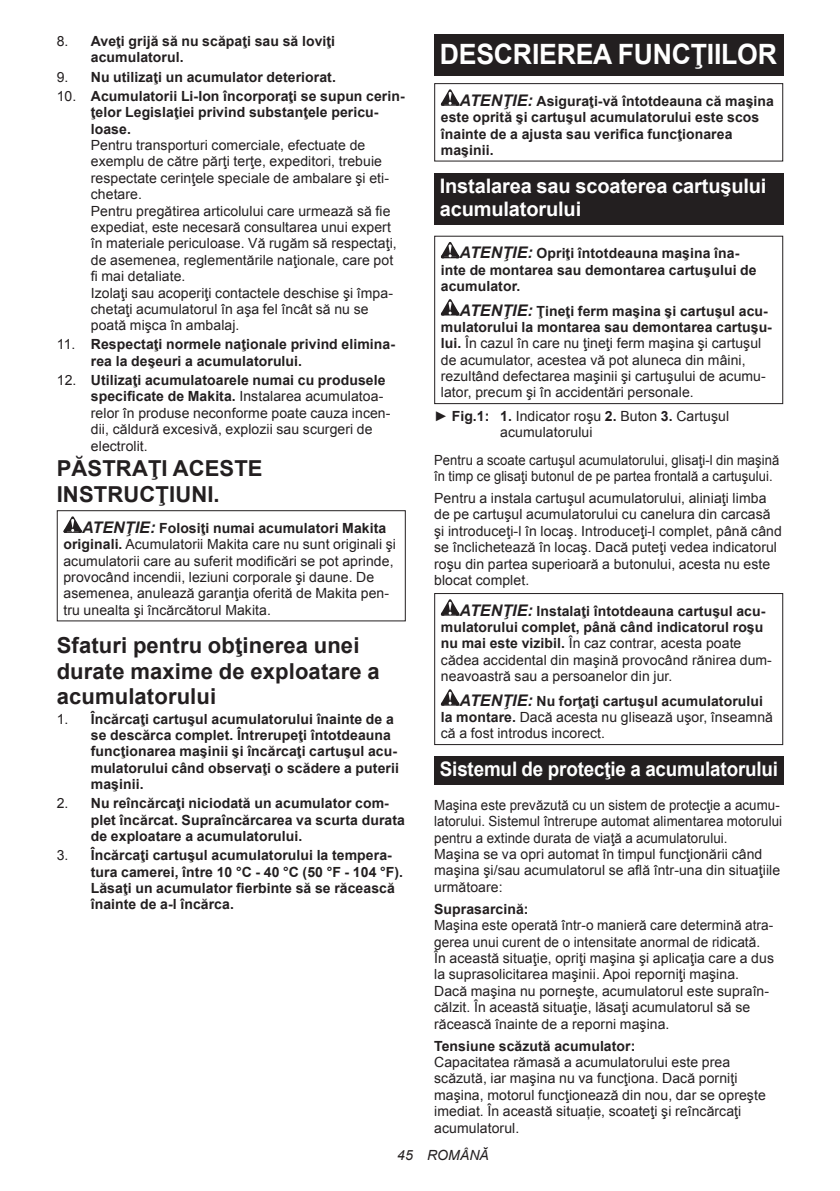
<style>
.page{position:relative;width:840px;height:1191px;background:#fff}
.page>*{position:absolute;margin:0;border:0;box-sizing:border-box;transform-origin:0 0}
.t1{font:700 28px "Arial";letter-spacing:-.01em;color:#fff;scale:.95 1}
.t2{font:700 22px/25.8px "Arial";letter-spacing:.005em;color:#231f20}
.t3{font:700 20px/23.4px "Arial";letter-spacing:-.01em;color:#fff}
.t4{font:700 20px "Arial";letter-spacing:-.01em;color:#fff;scale:.94 1}
.t5{font:14px/16.4px "Arial";letter-spacing:.005em;color:#231f20}
.t6{font:700 14px/16.4px "Arial";letter-spacing:.005em;color:#231f20}
.t7{font:14px/16.4px "Arial";letter-spacing:.005em;color:#231f20;scale:.95 1}
.t8{font:14px/16.4px "Arial";letter-spacing:.005em;color:#231f20;scale:.93 1}
.t9{font:italic 14px "Arial";letter-spacing:.005em;color:#231f20}
.s1{font-weight:400}
.s2{font-weight:700}
.s3{font-weight:700;font-style:italic;font-size:16px}
.s4{font-style:italic;font-size:16px}
</style>
<div class="page">
<svg style="left:63px;top:516px;width:19px;height:17px"></svg>
<div style="left:57px;top:510px;width:348px;height:111px;border:1px solid #231f20"></div>
<div style="left:434px;top:34px;width:348px;height:41px;background:#231f20"></div>
<svg style="left:440px;top:89px;width:19px;height:17px"></svg>
<div style="left:434px;top:83px;width:348px;height:79px;border:1px solid #231f20"></div>
<div style="left:434px;top:173px;width:348px;height:52px;background:#231f20"></div>
<svg style="left:440px;top:242px;width:19px;height:16px"></svg>
<svg style="left:440px;top:299px;width:19px;height:16px"></svg>
<div style="left:434px;top:236px;width:348px;height:168px;border:1px solid #231f20"></div>
<svg style="left:440px;top:599px;width:19px;height:16px"></svg>
<svg style="left:440px;top:689px;width:19px;height:16px"></svg>
<div style="left:434px;top:593px;width:348px;height:152px;border:1px solid #231f20"></div>
<div style="left:434px;top:756px;width:348px;height:29px;background:#231f20"></div>
<p class="t6" style="left:91px;top:33px;width:246px;text-indent:-34px"><span class="s1">8.</span> Aveţi grijă să nu scăpaţi sau să loviţi acumulatorul.</p>
<p class="t6" style="left:57px;top:69px;width:280px"><span class="s1">9.</span> Nu utilizaţi un acumulator deteriorat.</p>
<p class="t6" style="left:91px;top:88px;width:315px;text-indent:-34px"><span class="s1">10.</span> Acumulatorii Li-Ion încorporaţi se supun cerin&shy;ţelor Legislaţiei privind substanţele pericu&shy;loase.</p>
<p class="t5" style="left:91px;top:137px;width:307px">Pentru transporturi comerciale, efectuate de exemplu de către părţi terţe, expeditori, trebuie respectate cerinţele speciale de ambalare şi eti&shy;chetare.<br>Pentru pregătirea articolului care urmează să fie expediat, este necesară consultarea unui expert în materiale periculoase. Vă rugăm să respectaţi, de asemenea, reglementările naţionale, care pot fi mai detaliate.<br>Izolaţi sau acoperiţi contactele deschise şi împa&shy;chetaţi acumulatorul în aşa fel încât să nu se poată mişca în ambalaj.</p>
<p class="t6" style="left:91px;top:337px;width:305px;text-indent:-34px"><span class="s1">11.</span> Respectaţi normele naţionale privind elimina&shy;rea la deşeuri a acumulatorului.</p>
<p class="t5" style="left:91px;top:372px;width:301px;text-indent:-34px">12. <span class="s2">Utilizaţi acumulatoarele numai cu produsele specificate de Makita.</span> Instalarea acumulatoa&shy;relor în produse neconforme poate cauza incen&shy;dii, căldură excesivă, explozii sau scurgeri de electrolit.</p>
<h2 class="t2" style="left:57px;top:456px;width:207px">PĂSTRAŢI ACESTE<br>INSTRUCŢIUNI.</h2>
<p class="t5" style="left:63px;top:520px;width:334px;text-indent:19px"><span class="s3">ATENŢIE:</span> <span class="s2">Folosiţi numai acumulatori Makita originali.</span> Acumulatorii Makita care nu sunt originali şi acumulatorii care au suferit modificări se pot aprinde, provocând incendii, leziuni corporale şi daune. De asemenea, anulează garanţia oferită de Makita pen&shy;tru unealta şi încărcătorul Makita.</p>
<h2 class="t2" style="left:57px;top:633px;width:324px">Sfaturi pentru obţinerea unei durate maxime de exploatare a acumulatorului</h2>
<p class="t6" style="left:91px;top:711px;width:309px;text-indent:-34px"><span class="s1">1.</span> Încărcaţi cartuşul acumulatorului înainte de a se descărca complet. Întrerupeţi întotdeauna funcţionarea maşinii şi încărcaţi cartuşul acu&shy;mulatorului când observaţi o scădere a puterii maşinii.</p>
<p class="t6" style="left:91px;top:795px;width:315px;text-indent:-34px"><span class="s1">2.</span> Nu reîncărcaţi niciodată un acumulator com&shy;plet încărcat. Supraîncărcarea va scurta durata de exploatare a acumulatorului.</p>
<p class="t6" style="left:91px;top:847px;width:313px;text-indent:-34px"><span class="s1">3.</span> Încărcaţi cartuşul acumulatorului la tempera&shy;tura camerei, între 10 °C - 40 °C (50 °F - 104 °F).<br>Lăsaţi un acumulator fierbinte să se răcească înainte de a-l încărca.</p>
<h1 class="t1" style="left:439px;top:35px;width:356px">DESCRIEREA FUNCŢIILOR</h1>
<p class="t6" style="left:440px;top:93px;width:334px;text-indent:19px"><span class="s4">ATENŢIE:</span> Asiguraţi-vă întotdeauna că maşina este oprită şi cartuşul acumulatorului este scos înainte de a ajusta sau verifica funcţionarea maşinii.</p>
<h3 class="t3" style="left:439px;top:175px;width:328px">Instalarea sau scoaterea cartuşului acumulatorului</h3>
<p class="t6" style="left:440px;top:246px;width:317px;text-indent:19px"><span class="s4">ATENŢIE:</span> Opriţi întotdeauna maşina îna&shy;inte de montarea sau demontarea cartuşului de acumulator.</p>
<p class="t5" style="left:440px;top:302px;width:332px;text-indent:19px"><span class="s3">ATENŢIE:</span> <span class="s2">Ţineţi ferm maşina şi cartuşul acu&shy;mulatorului la montarea sau demontarea cartuşu&shy;lui.</span> În cazul în care nu ţineţi ferm maşina şi cartuşul de acumulator, acestea vă pot aluneca din mâini, rezultând defectarea maşinii şi cartuşului de acumu&shy;lator, precum şi în accidentări personale.</p>
<p class="t5" style="left:500px;top:407px;width:230px;text-indent:-66px">► <span class="s2">Fig.1: 1.</span> Indicator roşu <span class="s2">2.</span> Buton <span class="s2">3.</span> Cartuşul acumulatorului</p>
<p class="t8" style="left:434px;top:451px;width:372px">Pentru a scoate cartuşul acumulatorului, glisaţi-l din maşină în timp ce glisaţi butonul de pe partea frontală a cartuşului.</p>
<p class="t5" style="left:434px;top:490px;width:349px">Pentru a instala cartuşul acumulatorului, aliniaţi limba de pe cartuşul acumulatorului cu canelura din carcasă şi introduceţi-l în locaş. Introduceţi-l complet, până când se înclichetează în locaş. Dacă puteţi vedea indicatorul roşu din partea superioară a butonului, acesta nu este blocat complet.</p>
<p class="t5" style="left:440px;top:602px;width:332px;text-indent:19px"><span class="s3">ATENŢIE:</span> <span class="s2">Instalaţi întotdeauna cartuşul acu&shy;mulatorului complet, până când indicatorul roşu nu mai este vizibil.</span> În caz contrar, acesta poate cădea accidental din maşină provocând rănirea dum&shy;neavoastră sau a persoanelor din jur.</p>
<p class="t5" style="left:440px;top:692px;width:333px;text-indent:19px"><span class="s3">ATENŢIE:</span> <span class="s2">Nu forţaţi cartuşul acumulatorului la montare.</span> Dacă acesta nu glisează uşor, înseamnă că a fost introdus incorect.</p>
<h3 class="t4" style="left:439px;top:756px;width:361px">Sistemul de protecţie a acumulatorului</h3>
<p class="t7" style="left:434px;top:797px;width:368px">Maşina este prevăzută cu un sistem de protecţie a acumu&shy;latorului. Sistemul întrerupe automat alimentarea motorului pentru a extinde durata de viaţă a acumulatorului.<br>Maşina se va opri automat în timpul funcţionării când maşina şi/sau acumulatorul se află într-una din situaţiile următoare:</p>
<p class="t6" style="left:434px;top:901px;width:96px">Suprasarcină:</p>
<p class="t5" style="left:434px;top:917px;width:341px">Maşina este operată într-o manieră care determină atra&shy;gerea unui curent de o intensitate anormal de ridicată.<br>În această situaţie, opriţi maşina şi aplicaţia care a dus la suprasolicitarea maşinii. Apoi reporniţi maşina.<br>Dacă maşina nu porneşte, acumulatorul este supraîn&shy;călzit. În această situaţie, lăsaţi acumulatorul să se răcească înainte de a reporni maşina.</p>
<p class="t6" style="left:434px;top:1037px;width:203px">Tensiune scăzută acumulator:</p>
<p class="t5" style="left:434px;top:1054px;width:333px">Capacitatea rămasă a acumulatorului este prea scăzută, iar maşina nu va funcţiona. Dacă porniţi maşina, motorul funcţionează din nou, dar se opreşte imediat. În această situație, scoateţi şi reîncărcaţi acumulatorul.</p>
<p class="t9" style="left:397px;top:1146px;width:93px">45 ROMÂNĂ</p>
</div>
